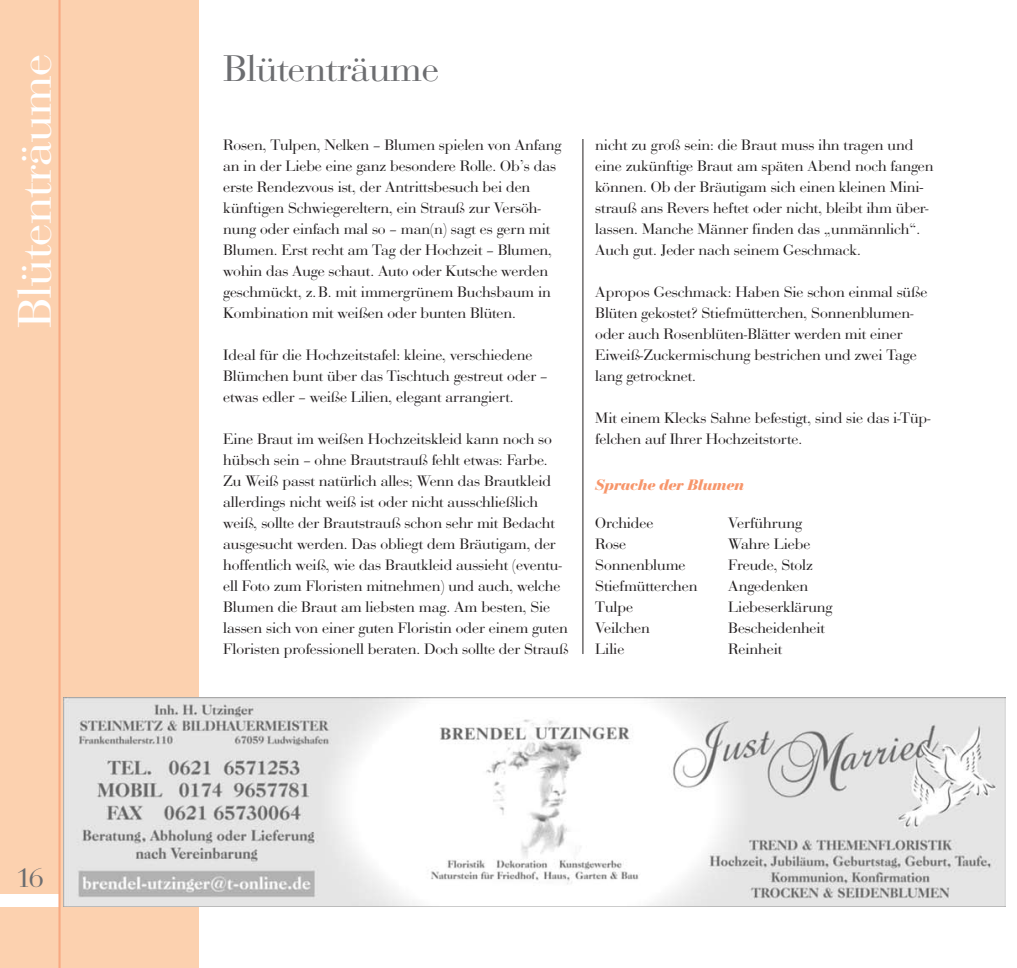
<style>
.page{position:relative;width:1017px;height:968px;background:#fff}
.page>*{position:absolute;margin:0;border:0;box-sizing:border-box;transform-origin:0 0}
.t1{font:49px "Bauer Bodoni D";color:#fff}
.t2{font:38.5px "Bauer Bodoni D";color:#6c6d70}
.t3{font:28px "Bauer Bodoni D";color:#6c6d70}
.t4{font:15.75px/21px "Bauer Bodoni D";color:#231f20}
.t5{font:italic 700 15.75px "Bauer Bodoni D";color:#f7966b}
</style>
<div class="page">
<div style="left:0;top:0;width:198px;height:967px;background:#fcd1af"></div>
<div style="left:0;top:893px;width:60px;height:13px;background:#fff"></div>
<hr style="left:58px;top:0;width:3px;height:967px;background:#f8a982">
<img style="left:63px;top:697px;width:943px;height:209px">
<hr style="left:583px;top:139px;width:1px;height:515px;background:#231f20">
<h1 class="t1" style="left:6px;top:328px;width:276px;rotate:-90deg">Blütenträume</h1>
<h3 class="t3" style="left:16px;top:861px;width:30px">16</h3>
<h2 class="t2" style="left:223px;top:45px;width:217px">Blütenträume</h2>
<p class="t4" style="left:223px;top:134px;width:340px">Rosen, Tulpen, Nelken – Blumen spielen von Anfang an in der Liebe eine ganz besondere Rolle. Ob’s das erste Rendezvous ist, der Antrittsbesuch bei den künftigen Schwiegereltern, ein Strauß zur Versöh&shy;nung oder einfach mal so – man(n) sagt es gern mit Blumen. Erst recht am Tag der Hochzeit – Blumen, wohin das Auge schaut. Auto oder Kutsche werden geschmückt, z.B. mit immer-grünem Buchsbaum in Kombination mit weißen oder bunten Blüten.</p>
<p class="t4" style="left:223px;top:344px;width:326px">Ideal für die Hochzeitstafel: kleine, verschiedene<br>Blümchen bunt über das Tischtuch gestreut oder – etwas edler – weiße Lilien, elegant arrangiert.</p>
<p class="t4" style="left:223px;top:428px;width:347px">Eine Braut im weißen Hochzeitskleid kann noch so hübsch sein – ohne Brautstrauß fehlt etwas: Farbe.<br>Zu Weiß passt natürlich alles; Wenn das Brautkleid allerdings nicht weiß ist oder nicht ausschließlich weiß, sollte der Brautstrauß schon sehr mit Bedacht ausgesucht werden. Das obliegt dem Bräutigam, der hoffentlich weiß, wie das Brautkleid aussieht (eventu&shy;ell Foto zum Floristen mitnehmen) und auch, welche Blumen die Braut am liebsten mag. Am besten, Sie lassen sich von einer guten Floristin oder einem guten Floristen professionell beraten. Doch sollte der Strauß</p>
<p class="t4" style="left:595px;top:134px;width:340px">nicht zu groß sein: die Braut muss ihn tragen und eine zukünftige Braut am späten Abend noch fangen können. Ob der Bräutigam sich einen kleinen Mini&shy;strauß ans Revers heftet oder nicht, bleibt ihm über&shy;lassen. Manche Männer finden das „unmännlich“.<br>Auch gut. Jeder nach seinem Geschmack.</p>
<p class="t4" style="left:595px;top:281px;width:334px">Apropos Geschmack: Haben Sie schon einmal süße Blüten gekostet? Stiefmütterchen, Sonnenblumen&shy;oder auch Rosenblüten-Blätter werden mit einer Eiweiß-Zuckermischung bestrichen und zwei Tage lang getrocknet.</p>
<p class="t4" style="left:595px;top:407px;width:337px">Mit einem Klecks Sahne befestigt, sind sie das i-Tüp&shy;felchen auf Ihrer Hochzeitstorte.</p>
<p class="t5" style="left:595px;top:475px;width:150px">Sprache der Blumen</p>
<p class="t4" style="left:595px;top:512px;width:60px">Orchidee</p>
<p class="t4" style="left:728px;top:512px;width:75px">Verführung</p>
<p class="t4" style="left:595px;top:533px;width:32px">Rose</p>
<p class="t4" style="left:728px;top:533px;width:83px">Wahre Liebe</p>
<p class="t4" style="left:595px;top:554px;width:92px">Sonnenblume</p>
<p class="t4" style="left:728px;top:554px;width:86px">Freude, Stolz</p>
<p class="t4" style="left:595px;top:575px;width:104px">Stiefmütterchen</p>
<p class="t4" style="left:728px;top:575px;width:81px">Angedenken</p>
<p class="t4" style="left:595px;top:596px;width:39px">Tulpe</p>
<p class="t4" style="left:728px;top:596px;width:106px">Liebeserklärung</p>
<p class="t4" style="left:595px;top:617px;width:56px">Veilchen</p>
<p class="t4" style="left:728px;top:617px;width:98px">Bescheidenheit</p>
<p class="t4" style="left:595px;top:638px;width:30px">Lilie</p>
<p class="t4" style="left:728px;top:638px;width:55px">Reinheit</p>
</div>
